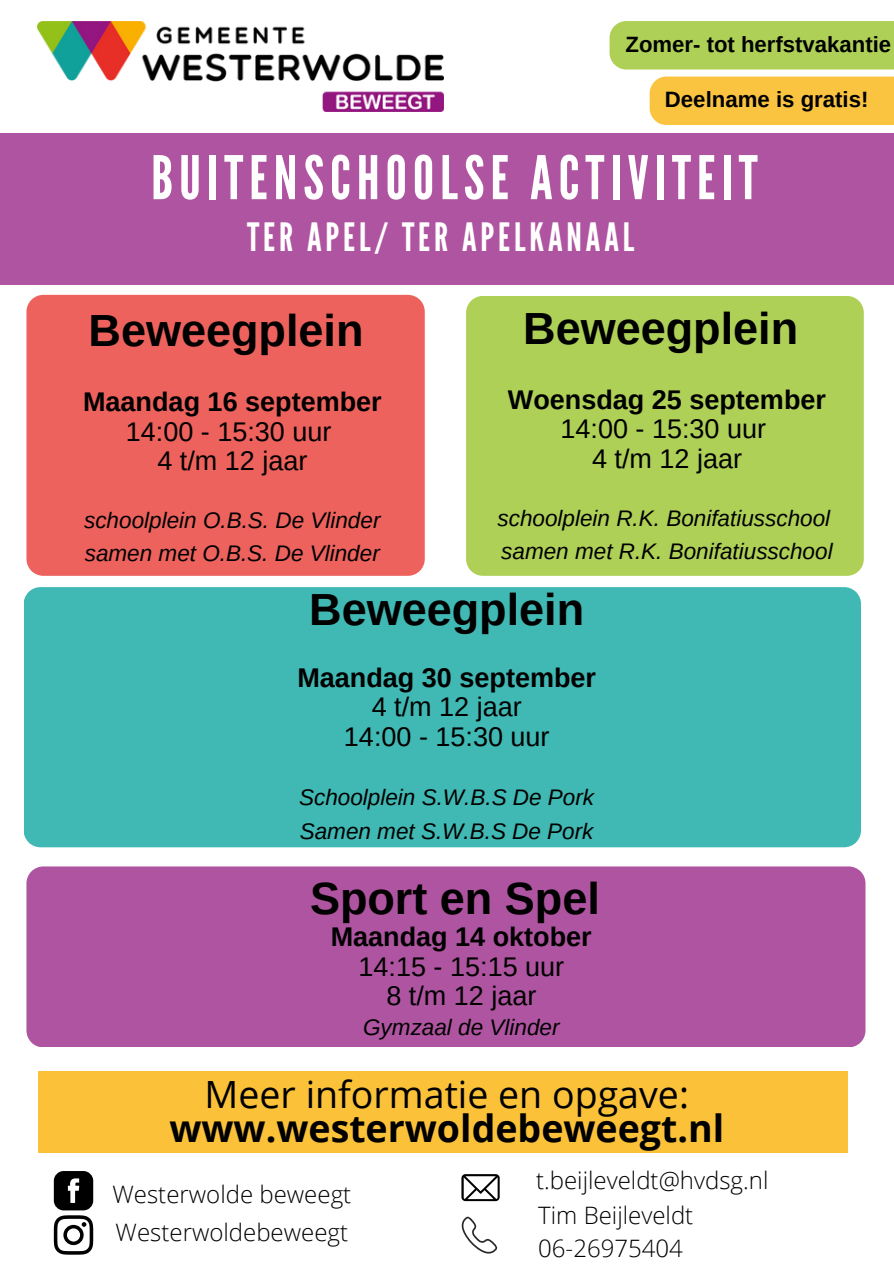
<style>
.page{position:relative;width:894px;height:1264px;background:#fff}
.page>*{position:absolute;margin:0;border:0;box-sizing:border-box;transform-origin:0 0}
.t1{font:60px "League Gothic";letter-spacing:.1em;color:#fff}
.t2{font:700 45px "Arimo";color:#000}
.t3{font:39px "League Gothic";letter-spacing:.1em;color:#fff}
.t4{font:700 37.5px/33.8px "Open Sans";color:#000;text-align:center}
.t5{font:27px/29.2px "Arimo";color:#000;text-align:center}
.t6{font:300 24px "Open Sans";color:#000}
.t7{font:italic 22.5px "Arimo";color:#000}
.t8{font:700 22.2px "Arimo";color:#010101}
.t9{font:700 22.05px "Arimo";color:#010101}
.s1{font-weight:700}
.s2{font-weight:400}
</style>
<div class="page">
<div style="left:38px;top:1071px;width:809px;height:81px;background:#fac139"></div>
<svg style="left:54px;top:1171px;width:39px;height:83px"></svg>
<svg style="left:461px;top:1174px;width:38px;height:27px"></svg>
<svg style="left:461px;top:1216px;width:37px;height:37px"></svg>
<div style="left:466px;top:296px;width:397px;height:280px;background:#afd057"></div>
<div style="left:26px;top:295px;width:398px;height:281px;background:#ed625d"></div>
<div style="left:24px;top:587px;width:836px;height:260px;background:#40b8b3"></div>
<img style="left:38px;top:21px;width:405px;height:90px">
<div style="left:0;top:133px;width:893px;height:152px;background:#af54a0"></div>
<div style="left:609px;top:21px;width:284px;height:49px;background:#afd057"></div>
<div style="left:649px;top:76px;width:244px;height:49px;background:#fac340"></div>
<div style="left:26px;top:866px;width:839px;height:181px;background:#af54a0"></div>
<h5 class="t9" style="left:625px;top:33px;width:267px">Zomer- tot herfstvakantie</h5>
<h4 class="t8" style="left:664px;top:87px;width:205px">Deelname is gratis!</h4>
<p class="t1" style="left:151px;top:143px;width:608px">BUITENSCHOOLSE ACTIVITEIT</p>
<p class="t3" style="left:247px;top:215px;width:388px">TER APEL/ TER APELKANAAL</p>
<h3 class="t2" style="left:88px;top:305px;width:276px">Beweegplein</h3>
<h2 class="t5" style="left:83px;top:387px;width:300px"><span class="s1">Maandag 16 september<br></span>14:00 - 15:30 uur<br>4 t/m 12 jaar</h2>
<h5 class="t7" style="left:84px;top:508px;width:298px">schoolplein O.B.S. De Vlinder</h5>
<p class="t7" style="left:85px;top:540px;width:296px">samen met O.B.S. De Vlinder</p>
<p class="t2" style="left:523px;top:303px;width:276px">Beweegplein</p>
<p class="t5" style="left:508px;top:385px;width:319px"><span class="s1">Woensdag 25 september<br></span>14:00 - 15:30 uur<br>4 t/m 12 jaar</p>
<p class="t7" style="left:497px;top:505px;width:334px">schoolplein R.K. Bonifatiusschool</p>
<p class="t7" style="left:501px;top:538px;width:333px">samen met R.K. Bonifatiusschool</p>
<h5 class="t2" style="left:309px;top:584px;width:276px">Beweegplein</h5>
<p class="t5" style="left:297px;top:663px;width:300px"><span class="s1">Maandag 30 september<br></span>4 t/m 12 jaar<br>14:00 - 15:30 uur</p>
<p class="t7" style="left:299px;top:784px;width:296px">Schoolplein S.W.B.S De Pork</p>
<h2 class="t7" style="left:300px;top:818px;width:295px">Samen met S.W.B.S De Pork</h2>
<p class="t2" style="left:310px;top:872px;width:291px">Sport en Spel</p>
<p class="t5" style="left:330px;top:922px;width:262px"><span class="s1">Maandag 14 oktober<br></span>14:15 - 15:15 uur<br>8 t/m 12 jaar</p>
<p class="t7" style="left:363px;top:1014px;width:198px">Gymzaal de Vlinder</p>
<h1 class="t4" style="left:169px;top:1076px;width:556px"><span class="s2">Meer informatie en opgave: </span>www.westerwoldebeweegt.nl</h1>
<p class="t6" style="left:112px;top:1177px;width:240px">Westerwolde beweegt</p>
<h6 class="t6" style="left:116px;top:1214px;width:234px">Westerwoldebeweegt</h6>
<h6 class="t6" style="left:536px;top:1163px;width:234px">t.beijleveldt@hvdsg.nl</h6>
<p class="t6" style="left:538px;top:1198px;width:156px">Tim Beijleveldt</p>
<h2 class="t6" style="left:538px;top:1231px;width:146px">06-26975404</h2>
</div>
